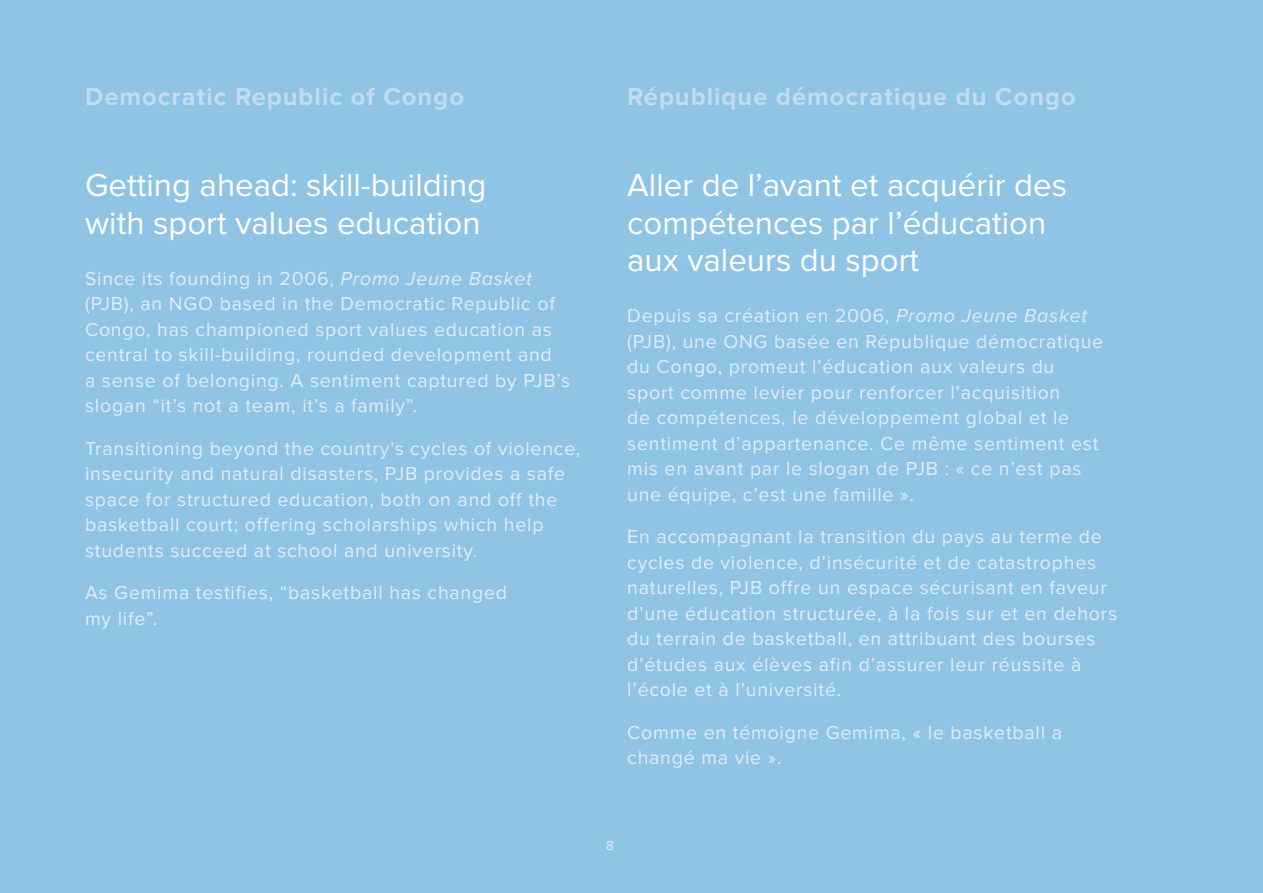
<style>
.page{position:relative;width:1263px;height:893px;background:#8fc4e4}
.page>*{position:absolute;margin:0;border:0;box-sizing:border-box;transform-origin:0 0}
.t1{font:33px/37.5px "Proxima Nova";color:#fff}
.t2{font:700 25.5px "Proxima Nova";letter-spacing:.04em;color:#c1dcf0}
.t3{font:19.5px/25.5px "Proxima Nova";letter-spacing:.04em;color:#e1edf8}
.t4{font:13.5px "Proxima Nova";color:#e1edf8}
.s1{font-style:italic}
</style>
<div class="page">
<h2 class="t2" style="left:85px;top:82px;width:380px">Democratic Republic of Congo</h2>
<h2 class="t2" style="left:627px;top:82px;width:450px">République démocratique du Congo</h2>
<h1 class="t1" style="left:85px;top:168px;width:403px">Getting ahead: skill-building with sport values education</h1>
<p class="t3" style="left:85px;top:266px;width:487px">Since its founding in 2006, <span class="s1">Promo Jeune Basket </span>(PJB), an NGO based in the Democratic Republic of Congo, has championed sport values education as central to skill-building, rounded development and<br>a sense of belonging. A sentiment captured by PJB’s slogan “it’s not a team, it’s a family”.</p>
<p class="t3" style="left:85px;top:436px;width:497px">Transitioning beyond the country’s cycles of violence, insecurity and natural disasters, PJB provides a safe space for structured education, both on and off the basketball court; offering scholarships which help students succeed at school and university.</p>
<p class="t3" style="left:85px;top:581px;width:424px">As Gemima testifies, “basketball has changed my life”.</p>
<h1 class="t1" style="left:627px;top:168px;width:441px">Aller de l’avant et acquérir des compétences par l’éducation aux valeurs du sport</h1>
<p class="t3" style="left:627px;top:304px;width:477px">Depuis sa création en 2006, <span class="s1">Promo Jeune Basket </span>(PJB), une ONG basée en République démocratique du Congo, promeut l’éducation aux valeurs du sport comme levier pour renforcer l’acquisition<br>de compétences, le développement global et le sentiment d’appartenance. Ce même sentiment est mis en avant par le slogan de PJB : « ce n’est pas une équipe, c’est une famille ».</p>
<p class="t3" style="left:627px;top:525px;width:491px">En accompagnant la transition du pays au terme de cycles de violence, d’insécurité et de catastrophes naturelles, PJB offre un espace sécurisant en faveur d’une éducation structurée, à la fois sur et en dehors du terrain de basketball, en attribuant des bourses d’études aux élèves afin d’assurer leur réussite à l’école et à l’université.</p>
<p class="t3" style="left:627px;top:720px;width:436px">Comme en témoigne Gemima, « le basketball a changé ma vie ».</p>
<p class="t4" style="left:606px;top:838px;width:9px">8</p>
</div>
